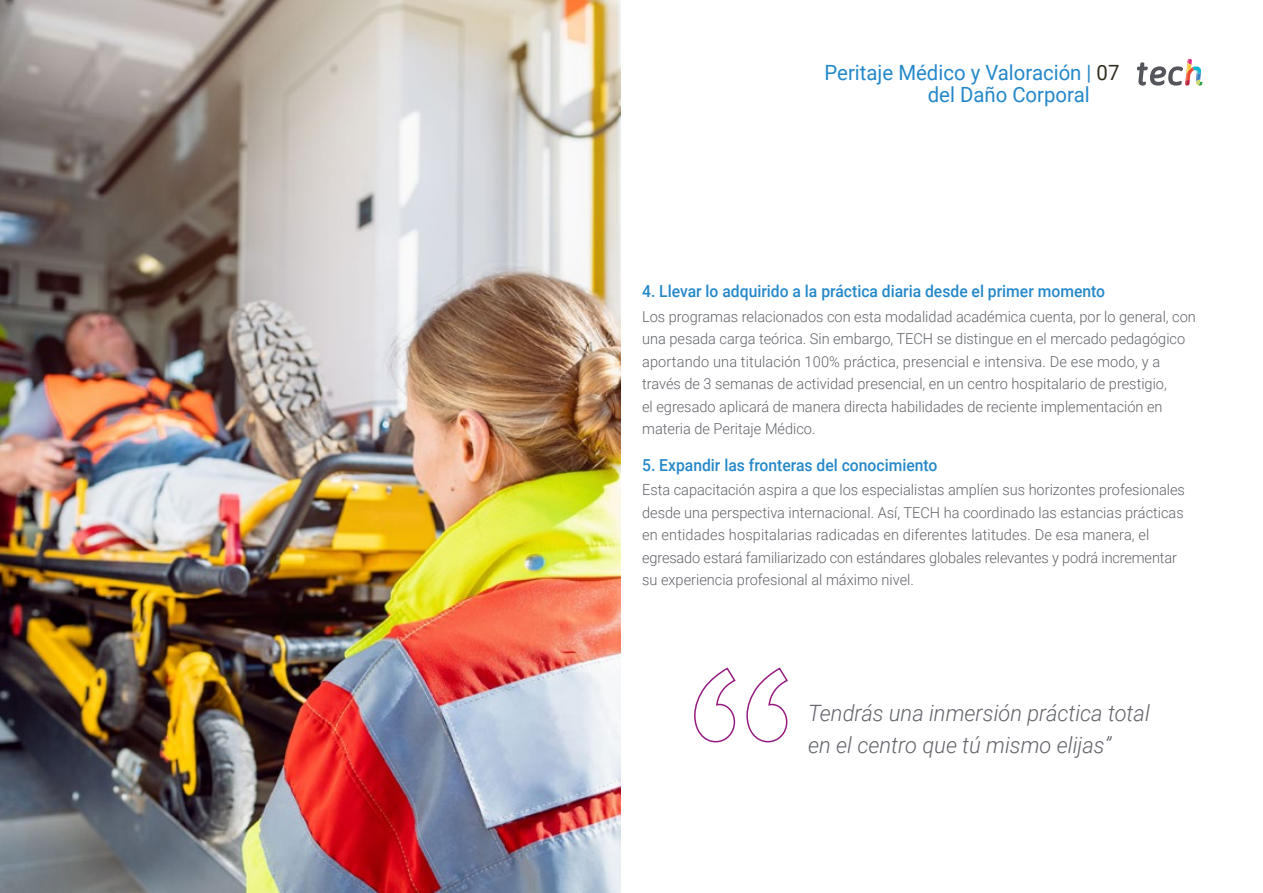
<style>
.page{position:relative;width:1263px;height:893px;background:#fff}
.page>*{position:absolute;margin:0;border:0;box-sizing:border-box;transform-origin:0 0}
.t1{font:italic 300 22.5px/31.5px "Roboto";color:#61646a}
.t2{font:21px/22.5px "Roboto";color:#2488c9}
.t3{font:500 16.5px "Roboto";color:#2488c9;scale:.95 1}
.t4{font:300 15px/22.5px "Roboto";color:#61646a}
.s1{color:#312e20}
</style>
<div class="page">
<svg style="left:694px;top:667px;width:94px;height:76px"></svg>
<img style="left:0;top:0;width:621px;height:893px">
<svg style="left:1137px;top:59px;width:65px;height:27px"></svg>
<h2 class="t2" style="left:928px;top:60px;width:193px;text-indent:-103px">Peritaje Médico y Valoración | <span class="s1">07 </span>del Daño Corporal</h2>
<p class="t3" style="left:642px;top:280px;width:489px">4. Llevar lo adquirido a la práctica diaria desde el primer momento</p>
<p class="t4" style="left:642px;top:305px;width:555px">Los programas relacionados con esta modalidad académica cuenta, por lo general, con una pesada carga teórica. Sin embargo, TECH se distingue en el mercado pedagógico aportando una titulación 100% práctica, presencial e intensiva. De ese modo, y a través de 3 semanas de actividad presencial, en un centro hospitalario de prestigio,<br>el egresado aplicará de manera directa habilidades de reciente implementación en materia de Peritaje Médico.</p>
<p class="t3" style="left:642px;top:453px;width:312px">5. Expandir las fronteras del conocimiento</p>
<p class="t4" style="left:642px;top:478px;width:544px">Esta capacitación aspira a que los especialistas amplíen sus horizontes profesionales desde una perspectiva internacional. Así, TECH ha coordinado las estancias prácticas en entidades hospitalarias radicadas en diferentes latitudes. De esa manera, el egresado estará familiarizado con estándares globales relevantes y podrá incrementar su experiencia profesional al máximo nivel.</p>
<h1 class="t1" style="left:808px;top:697px;width:343px">Tendrás una inmersión práctica total en el centro que tú mismo elijas”</h1>
</div>
